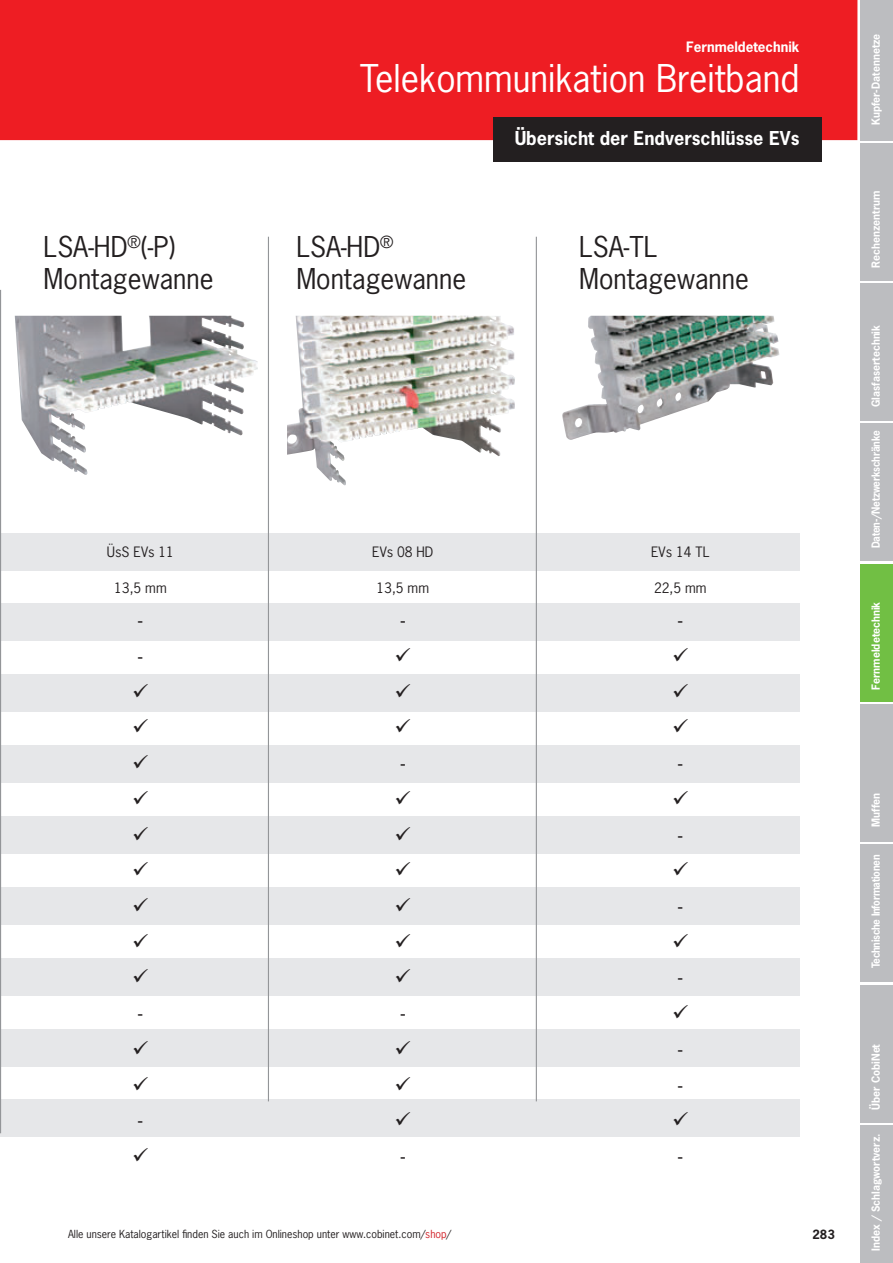
<style>
.page{position:relative;width:893px;height:1263px;background:#fff}
.page>*{position:absolute;margin:0;border:0;box-sizing:border-box;transform-origin:0 0}
.t1{font:36px "News Gothic Std";color:#fff}
.t2{font:27px/32.4px "News Gothic Std";color:#231f20}
.t3{font:21px/35.7px "Wingdings";color:#231f20;text-align:justify}
.t4{font:21px/35.7px "News Gothic Std";color:#231f20}
.t5{font:700 18px "News Gothic Std";color:#fff}
.t6{font:13.5px "News Gothic Std";color:#231f20}
.t7{font:700 13.5px "News Gothic Std";color:#fff}
.t8{font:700 12px "News Gothic Std";color:#231f20}
.t9{font:700 10.5px "News Gothic Std";color:#fff}
.t10{font:10.5px "News Gothic Std";color:#231f20}
.t11{font:700 10.5px "News Gothic Std";color:#fff;scale:.95 1}
.s1{color:#d1232a}
</style>
<div class="page">
<div style="left:0;top:0;width:857px;height:140px;background:#ee1d23"></div>
<img style="left:15px;top:316px;width:243px;height:159px">
<img style="left:287px;top:316px;width:214px;height:169px">
<div style="left:0;top:534px;width:799px;height:37px;background:#e6e7e9"></div>
<div style="left:0;top:604px;width:799px;height:37px;background:#e6e7e9"></div>
<div style="left:0;top:674px;width:799px;height:37px;background:#e6e7e9"></div>
<div style="left:0;top:745px;width:799px;height:37px;background:#e6e7e9"></div>
<div style="left:0;top:816px;width:799px;height:37px;background:#e6e7e9"></div>
<div style="left:0;top:959px;width:799px;height:37px;background:#e6e7e9"></div>
<div style="left:0;top:888px;width:799px;height:37px;background:#e6e7e9"></div>
<div style="left:0;top:1029px;width:799px;height:37px;background:#e6e7e9"></div>
<div style="left:0;top:1099px;width:799px;height:37px;background:#e6e7e9"></div>
<hr style="left:0;top:290px;width:1px;height:843px;background:#939598">
<hr style="left:268px;top:237px;width:1px;height:864px;background:#939598">
<hr style="left:536px;top:237px;width:1px;height:864px;background:#939598">
<img style="left:562px;top:316px;width:217px;height:124px">
<div style="left:860px;top:1125px;width:33px;height:138px;background:#bcbdc0"></div>
<div style="left:860px;top:985px;width:33px;height:138px;background:#bcbdc0"></div>
<div style="left:860px;top:844px;width:33px;height:138px;background:#bcbdc0"></div>
<div style="left:860px;top:704px;width:33px;height:138px;background:#bcbdc0"></div>
<div style="left:860px;top:564px;width:33px;height:138px;background:#71bf44"></div>
<div style="left:860px;top:423px;width:33px;height:138px;background:#bcbdc0"></div>
<div style="left:860px;top:283px;width:33px;height:138px;background:#bcbdc0"></div>
<div style="left:860px;top:143px;width:33px;height:138px;background:#bcbdc0"></div>
<div style="left:860px;top:0;width:33px;height:140px;background:#bcbdc0"></div>
<div style="left:493px;top:117px;width:329px;height:45px;background:#231f20"></div>
<svg style="left:134px;top:1066px;width:14px;height:1px"></svg>
<h2 class="t2" style="left:44px;top:230px;width:171px">LSA-HD<sup>®</sup>(-P)<br>Montagewanne</h2>
<p class="t7" style="left:686px;top:38px;width:115px">Fernmeldetechnik</p>
<h1 class="t1" style="left:360px;top:55px;width:441px">Telekommunikation Breitband</h1>
<h2 class="t2" style="left:296px;top:230px;width:171px">LSA-HD<sup>®<br></sup>Montagewanne</h2>
<h3 class="t5" style="left:515px;top:126px;width:286px">Übersicht der Endverschlüsse EVs</h3>
<h2 class="t2" style="left:579px;top:230px;width:171px">LSA-TL<br>Montagewanne</h2>
<p class="t6" style="left:107px;top:543px;width:69px">ÜsS EVs 11</p>
<p class="t6" style="left:114px;top:579px;width:54px">13,5 mm</p>
<h3 class="t4" style="left:138px;top:602px;width:6px">- -</h3>
<h3 class="t3" style="left:132px;top:675px;width:18px">✓ ✓ ✓ ✓ ✓ ✓ ✓ ✓ ✓</h3>
<h3 class="t4" style="left:138px;top:995px;width:6px">-</h3>
<h3 class="t4" style="left:138px;top:1102px;width:6px">-</h3>
<p class="t6" style="left:372px;top:543px;width:63px">EVs 08 HD</p>
<p class="t6" style="left:377px;top:579px;width:54px">13,5 mm</p>
<h3 class="t4" style="left:401px;top:602px;width:6px">-</h3>
<h3 class="t3" style="left:395px;top:639px;width:18px">✓ ✓ ✓</h3>
<h3 class="t4" style="left:401px;top:745px;width:6px">-</h3>
<h3 class="t3" style="left:395px;top:782px;width:18px">✓ ✓ ✓ ✓ ✓ ✓</h3>
<h3 class="t4" style="left:401px;top:995px;width:6px">-</h3>
<h3 class="t3" style="left:395px;top:1032px;width:18px">✓ ✓ ✓</h3>
<h3 class="t4" style="left:401px;top:1138px;width:6px">-</h3>
<p class="t10" style="left:68px;top:1228px;width:385px">Alle unsere Katalogartikel finden Sie auch im Onlineshop unter www.cobinet.com/<span class="s1">shop</span>/</p>
<p class="t6" style="left:651px;top:543px;width:60px">EVs 14 TL</p>
<p class="t6" style="left:654px;top:579px;width:54px">22,5 mm</p>
<h3 class="t4" style="left:678px;top:602px;width:6px">-</h3>
<h3 class="t3" style="left:672px;top:639px;width:18px">✓ ✓ ✓</h3>
<h3 class="t4" style="left:678px;top:745px;width:6px">-</h3>
<h3 class="t4" style="left:678px;top:817px;width:6px">-</h3>
<h3 class="t4" style="left:678px;top:888px;width:6px">-</h3>
<h3 class="t4" style="left:678px;top:959px;width:6px">-</h3>
<h3 class="t4" style="left:678px;top:1031px;width:6px">- -</h3>
<h3 class="t4" style="left:678px;top:1138px;width:6px">-</h3>
<p class="t8" style="left:812px;top:1226px;width:24px">283</p>
<p class="t9" style="left:869px;top:125px;width:93px;rotate:-90deg">Kupfer-Datennetze</p>
<p class="t9" style="left:869px;top:268px;width:79px;rotate:-90deg">Rechenzentrum</p>
<p class="t9" style="left:869px;top:407px;width:84px;rotate:-90deg">Glasfasertechnik</p>
<p class="t11" style="left:869px;top:548px;width:126px;rotate:-90deg">Daten-/Netzwerkschränke</p>
<p class="t9" style="left:869px;top:690px;width:90px;rotate:-90deg">Fernmeldetechnik</p>
<p class="t9" style="left:869px;top:827px;width:35px;rotate:-90deg">Muffen</p>
<p class="t11" style="left:869px;top:968px;width:121px;rotate:-90deg">Technische Informationen</p>
<p class="t9" style="left:869px;top:1110px;width:67px;rotate:-90deg">Über CobiNet</p>
<p class="t9" style="left:869px;top:1251px;width:119px;rotate:-90deg">Index / Schlagwortverz.</p>
</div>
